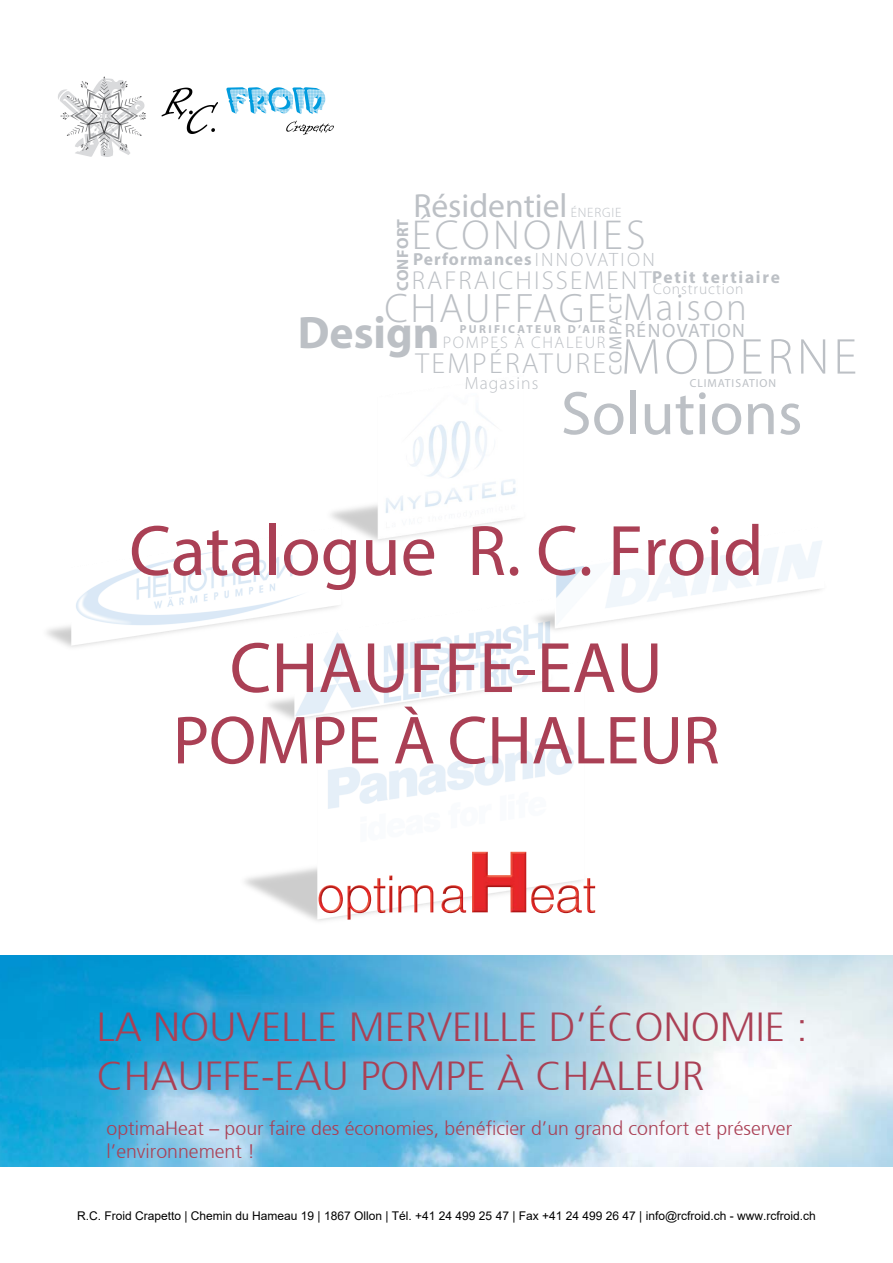
<style>
.page{position:relative;width:893px;height:1263px;background:#fff}
.page>*{position:absolute;margin:0;border:0;box-sizing:border-box;transform-origin:0 0}
.t1{font:72px "Myriad Pro";color:#aa4055}
.t2{font:68.7px "Myriad Pro";letter-spacing:-.005em;color:#aa4055}
.t3{font:61.95px "Myriad Pro";color:#bcc0c5}
.t4{font:700 45.75px "Myriad Pro";color:#bcc0c5}
.t5{font:300 42px "Myriad Pro";letter-spacing:.08em;color:#bcc0c5}
.t6{font:300 41.25px "Myriad Pro";letter-spacing:.06em;color:#bcc0c5}
.t7{font:300 40.5px/48.6px "Frutiger";color:#aa4055}
.t8{font:300 38.85px "Myriad Pro";letter-spacing:.06em;color:#bcc0c5}
.t9{font:33.6px "Myriad Pro";color:#bcc0c5}
.t10{font:300 29.1px "Myriad Pro";letter-spacing:.08em;color:#bcc0c5}
.t11{font:300 26.1px "Myriad Pro";letter-spacing:.08em;color:#bcc0c5}
.t12{font:300 19.5px/23px "Frutiger";color:#aa4055}
.t13{font:300 19.35px "Myriad Pro";letter-spacing:.12em;color:#bcc0c5}
.t14{font:19.35px "Myriad Pro";letter-spacing:.08em;color:#bcc0c5}
.t15{font:300 17.7px "Myriad Pro";letter-spacing:.06em;color:#bcc0c5}
.t16{font:17.55px "Myriad Pro";letter-spacing:.06em;color:#bcc0c5}
.t17{font:700 17.4px "Myriad Pro";letter-spacing:.085em;color:#bcc0c5}
.t18{font:700 17.4px "Myriad Pro";letter-spacing:.06em;color:#bcc0c5}
.t19{font:300 16.8px "Myriad Pro";letter-spacing:.1em;color:#bcc0c5}
.t20{font:700 16.2px "Myriad Pro";letter-spacing:.02em;color:#bcc0c5}
.t21{font:300 15.45px "Myriad Pro";letter-spacing:.06em;color:#bcc0c5}
.t22{font:300 13.5px "Myriad Pro";letter-spacing:.06em;color:#bcc0c5}
.t23{font:12px "Arial";color:#000}
.t24{font:700 11.55px "Myriad Pro";letter-spacing:.2em;color:#bcc0c5}
.t25{font:11.55px "Myriad Pro";letter-spacing:.08em;color:#bcc0c5}
.s1{font-size:50.7px}
</style>
<div class="page">
<img style="left:331px;top:410px;width:190px;height:131px">
<img style="left:244px;top:737px;width:340px;height:184px">
<img style="left:47px;top:526px;width:302px;height:122px">
<img style="left:259px;top:598px;width:291px;height:122px">
<img style="left:525px;top:541px;width:297px;height:101px">
<img style="left:58px;top:76px;width:276px;height:81px">
<img style="left:347px;top:885px;width:24px;height:34px">
<img style="left:557px;top:885px;width:25px;height:28px">
<img style="left:531px;top:885px;width:23px;height:28px">
<img style="left:441px;top:912px;width:25px;height:1px">
<img style="left:319px;top:885px;width:24px;height:28px">
<img style="left:584px;top:878px;width:11px;height:35px">
<img style="left:374px;top:878px;width:11px;height:35px">
<img style="left:389px;top:852px;width:137px;height:60px">
<img style="left:0;top:955px;width:892px;height:212px">
<h3 class="t9" style="left:413px;top:193px;width:156px">Résidentiel</h3>
<p class="t22" style="left:571px;top:208px;width:52px">ÉNERGIE</p>
<h3 class="t5" style="left:412px;top:220px;width:235px">ÉCONOMIES</h3>
<h3 class="t20" style="left:397px;top:291px;width:74px;rotate:-90deg">CONFORT</h3>
<h3 class="t18" style="left:413px;top:253px;width:120px">Performances</h3>
<h3 class="t13" style="left:535px;top:253px;width:121px">INNOVATION</h3>
<h3 class="t17" style="left:652px;top:271px;width:129px">Petit tertiaire</h3>
<h3 class="t11" style="left:412px;top:271px;width:241px">RAFRAICHISSEMENT</h3>
<h3 class="t14" style="left:625px;top:323px;width:122px">RÉNOVATION</h3>
<p class="t21" style="left:653px;top:283px;width:92px">Construction</p>
<h3 class="t16" style="left:609px;top:375px;width:83px;rotate:-90deg">COMPACT</h3>
<h3 class="t8" style="left:623px;top:292px;width:125px">Maison</h3>
<h3 class="t6" style="left:385px;top:293px;width:223px">CHAUFFAGE</h3>
<h3 class="t4" style="left:298px;top:316px;width:143px">Design</h3>
<p class="t24" style="left:460px;top:325px;width:147px">PURIFICATEUR D’AIR</p>
<h3 class="t19" style="left:443px;top:336px;width:164px">POMPES À CHALEUR</h3>
<h3 class="t10" style="left:416px;top:353px;width:443px">TEMPÉRATURE <span class="s1">MODERNE</span></h3>
<h3 class="t15" style="left:465px;top:376px;width:75px">Magasins</h3>
<p class="t25" style="left:690px;top:378px;width:88px">CLIMATISATION</p>
<h3 class="t3" style="left:561px;top:390px;width:243px">Solutions</h3>
<h1 class="t1" style="left:129px;top:506px;width:636px">Catalogue R. C. Froid</h1>
<h1 class="t1" style="left:230px;top:623px;width:435px">CHAUFFE-EAU</h1>
<h2 class="t2" style="left:173px;top:715px;width:548px">POMPE À CHALEUR</h2>
<h3 class="t7" style="left:97px;top:1003px;width:712px">LA NOUVELLE MERVEILLE D’ÉCONOMIE :<br>CHAUFFE-EAU POMPE À CHALEUR</h3>
<h3 class="t12" style="left:107px;top:1117px;width:687px">optimaHeat – pour faire des économies, bénéficier d’un grand confort et préserver l’environnement !</h3>
<p class="t23" style="left:77px;top:1207px;width:740px">R.C. Froid Crapetto | Chemin du Hameau 19 | 1867 Ollon | Tél. +41 24 499 25 47 | Fax +41 24 499 26 47 | info@rcfroid.ch - www.rcfroid.ch</p>
</div>
